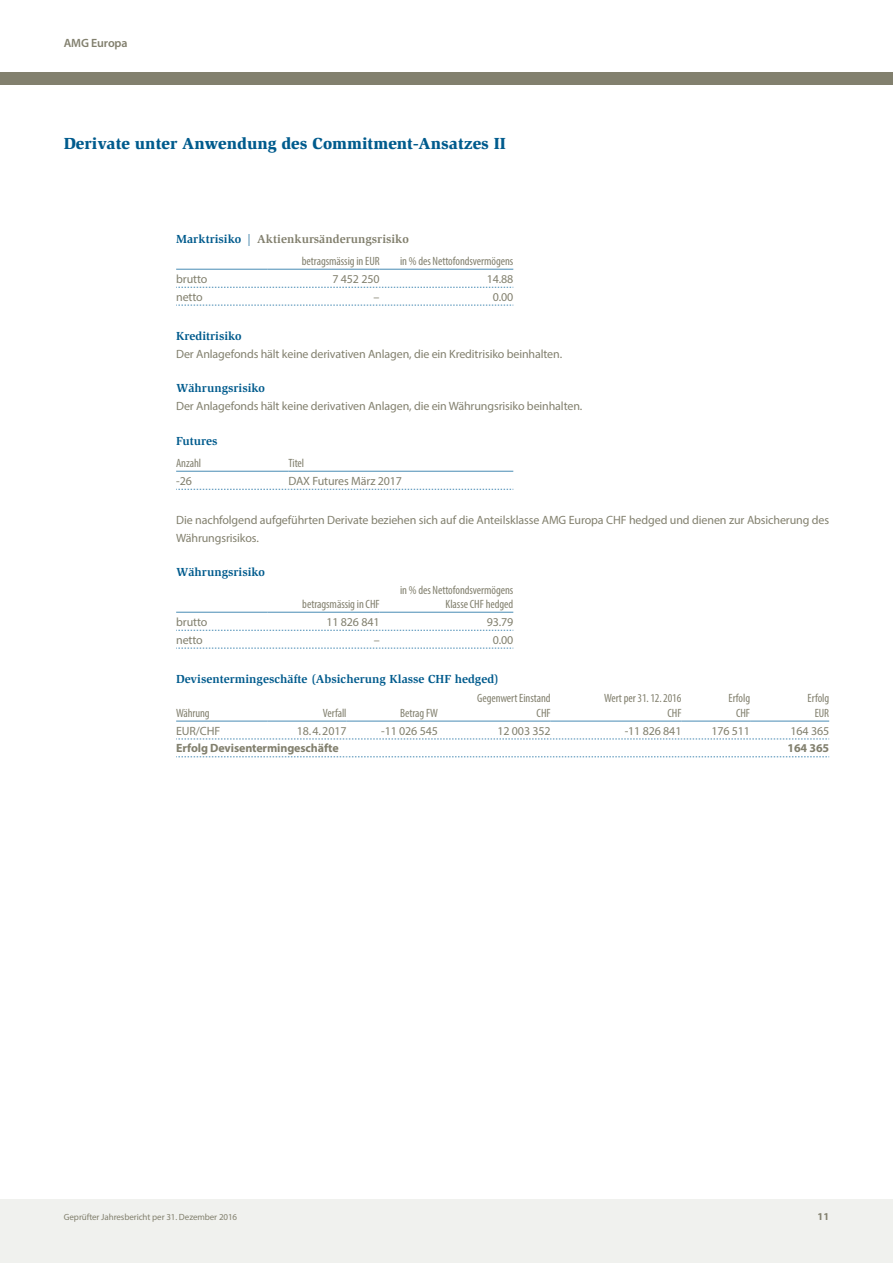
<style>
.page{position:relative;width:893px;height:1263px;background:#fff}
.page>*{position:absolute;margin:0;border:0;box-sizing:border-box;transform-origin:0 0}
.t1{font:900 16.5px "Slimbach";color:#005b8d}
.t2{font:12px/18px "Myriad Pro";letter-spacing:-.01em;color:#82806e}
.t3{font:condensed 12px/15px "Myriad Pro";letter-spacing:-.005em;color:#82806e;text-align:right}
.t4{font:700 12px "Slimbach";color:#005b8d}
.t5{font:700 12px "Slimbach";color:#82806e}
.t6{font:700 12px "Myriad Pro";letter-spacing:-.01em;color:#82806e}
.t7{font:600 12px "Myriad Pro";letter-spacing:-.01em;color:#82806e}
.t8{font:700 10.5px "Myriad Pro";color:#82806e}
.t9{font:9px "Myriad Pro";letter-spacing:-.01em;color:#82806e}
.s1{color:#005b8d}
</style>
<div class="page">
<div style="left:0;top:1199px;width:893px;height:64px;background:#f0f1ee"></div>
<div style="left:0;top:72px;width:893px;height:13px;background:#82806e"></div>
<svg style="left:176px;top:489px;width:338px;height:1px"></svg>
<hr style="left:176px;top:471px;width:113px;height:1px;background:#488bb4">
<hr style="left:289px;top:471px;width:224px;height:1px;background:#488bb4">
<svg style="left:176px;top:305px;width:338px;height:1px"></svg>
<svg style="left:176px;top:287px;width:338px;height:1px"></svg>
<hr style="left:176px;top:269px;width:91px;height:1px;background:#488bb4">
<hr style="left:267px;top:269px;width:113px;height:1px;background:#488bb4">
<hr style="left:380px;top:269px;width:133px;height:1px;background:#488bb4">
<svg style="left:176px;top:648px;width:338px;height:1px"></svg>
<svg style="left:176px;top:630px;width:338px;height:1px"></svg>
<hr style="left:176px;top:612px;width:91px;height:1px;background:#488bb4">
<hr style="left:267px;top:612px;width:113px;height:1px;background:#488bb4">
<hr style="left:380px;top:612px;width:133px;height:1px;background:#488bb4">
<hr style="left:176px;top:721px;width:91px;height:1px;background:#488bb4">
<hr style="left:267px;top:721px;width:80px;height:1px;background:#488bb4">
<hr style="left:347px;top:721px;width:91px;height:1px;background:#488bb4">
<hr style="left:438px;top:721px;width:113px;height:1px;background:#488bb4">
<hr style="left:551px;top:721px;width:130px;height:1px;background:#488bb4">
<hr style="left:681px;top:721px;width:69px;height:1px;background:#488bb4">
<hr style="left:750px;top:721px;width:79px;height:1px;background:#488bb4">
<svg style="left:176px;top:739px;width:653px;height:1px"></svg>
<svg style="left:176px;top:756px;width:653px;height:1px"></svg>
<p class="t7" style="left:64px;top:36px;width:65px">AMG Europa</p>
<h1 class="t1" style="left:64px;top:133px;width:444px">Derivate unter Anwendung des Commitment-Ansatzes II</h1>
<p class="t5" style="left:176px;top:232px;width:234px"><span class="s1">Marktrisiko |</span> Aktienkursänderungsrisiko</p>
<p class="t3" style="left:302px;top:253px;width:79px">betragsmässig in EUR</p>
<p class="t3" style="left:400px;top:253px;width:115px">in % des Nettofondsvermögens</p>
<p class="t2" style="left:176px;top:269px;width:33px">brutto</p>
<p class="t2" style="left:332px;top:269px;width:49px">7 452 250</p>
<p class="t2" style="left:487px;top:269px;width:28px">14.88</p>
<p class="t2" style="left:176px;top:287px;width:28px">netto</p>
<p class="t2" style="left:374px;top:287px;width:7px">–</p>
<p class="t2" style="left:493px;top:287px;width:22px">0.00</p>
<p class="t4" style="left:176px;top:329px;width:67px">Kreditrisiko</p>
<p class="t2" style="left:176px;top:345px;width:388px">Der Anlagefonds hält keine derivativen Anlagen, die ein Kreditrisiko beinhalten.</p>
<p class="t4" style="left:176px;top:381px;width:90px">Währungsrisiko</p>
<p class="t2" style="left:176px;top:397px;width:408px">Der Anlagefonds hält keine derivativen Anlagen, die ein Währungsrisiko beinhalten.</p>
<p class="t4" style="left:176px;top:434px;width:43px">Futures</p>
<p class="t3" style="left:176px;top:455px;width:27px">Anzahl</p>
<p class="t3" style="left:289px;top:455px;width:17px">Titel</p>
<p class="t2" style="left:176px;top:471px;width:17px">-26</p>
<p class="t2" style="left:289px;top:471px;width:115px">DAX Futures März 2017</p>
<p class="t2" style="left:176px;top:511px;width:655px">Die nachfolgend aufgeführten Derivate beziehen sich auf die Anteilsklasse AMG Europa CHF hedged und dienen zur Absicherung des<br>Währungsrisikos.</p>
<p class="t4" style="left:176px;top:565px;width:90px">Währungsrisiko</p>
<p class="t3" style="left:400px;top:583px;width:115px">in % des Nettofondsvermögens</p>
<p class="t3" style="left:302px;top:596px;width:79px">betragsmässig in CHF</p>
<p class="t3" style="left:446px;top:596px;width:69px">Klasse CHF hedged</p>
<p class="t2" style="left:176px;top:612px;width:33px">brutto</p>
<p class="t2" style="left:326px;top:612px;width:55px">11 826 841</p>
<p class="t2" style="left:487px;top:612px;width:28px">93.79</p>
<p class="t2" style="left:176px;top:630px;width:28px">netto</p>
<p class="t2" style="left:374px;top:630px;width:7px">–</p>
<p class="t2" style="left:493px;top:630px;width:22px">0.00</p>
<p class="t4" style="left:176px;top:672px;width:324px">Devisentermingeschäfte (Absicherung Klasse CHF hedged)</p>
<p class="t3" style="left:176px;top:705px;width:35px">Währung</p>
<p class="t3" style="left:323px;top:705px;width:25px">Verfall</p>
<p class="t3" style="left:400px;top:705px;width:39px">Betrag FW</p>
<p class="t3" style="left:477px;top:690px;width:75px">Gegenwert Einstand<br>CHF</p>
<p class="t3" style="left:604px;top:690px;width:79px">Wert per 31.12.2016<br>CHF</p>
<p class="t3" style="left:728px;top:690px;width:23px">Erfolg<br>CHF</p>
<p class="t3" style="left:808px;top:690px;width:23px;text-align:center">Erfolg<br>EUR</p>
<p class="t2" style="left:176px;top:721px;width:46px">EUR/CHF</p>
<p class="t2" style="left:297px;top:721px;width:51px">18.4.2017</p>
<p class="t2" style="left:381px;top:721px;width:58px">-11 026 545</p>
<p class="t2" style="left:497px;top:721px;width:55px">12 003 352</p>
<p class="t2" style="left:625px;top:721px;width:58px">-11 826 841</p>
<p class="t2" style="left:711px;top:721px;width:40px">176 511</p>
<p class="t2" style="left:790px;top:721px;width:40px">164 365</p>
<p class="t6" style="left:176px;top:740px;width:164px">Erfolg Devisentermingeschäfte</p>
<p class="t6" style="left:787px;top:740px;width:43px">164 365</p>
<p class="t9" style="left:64px;top:1212px;width:175px">Geprüfter Jahresbericht per 31. Dezember 2016</p>
<p class="t8" style="left:818px;top:1210px;width:13px">11</p>
</div>
